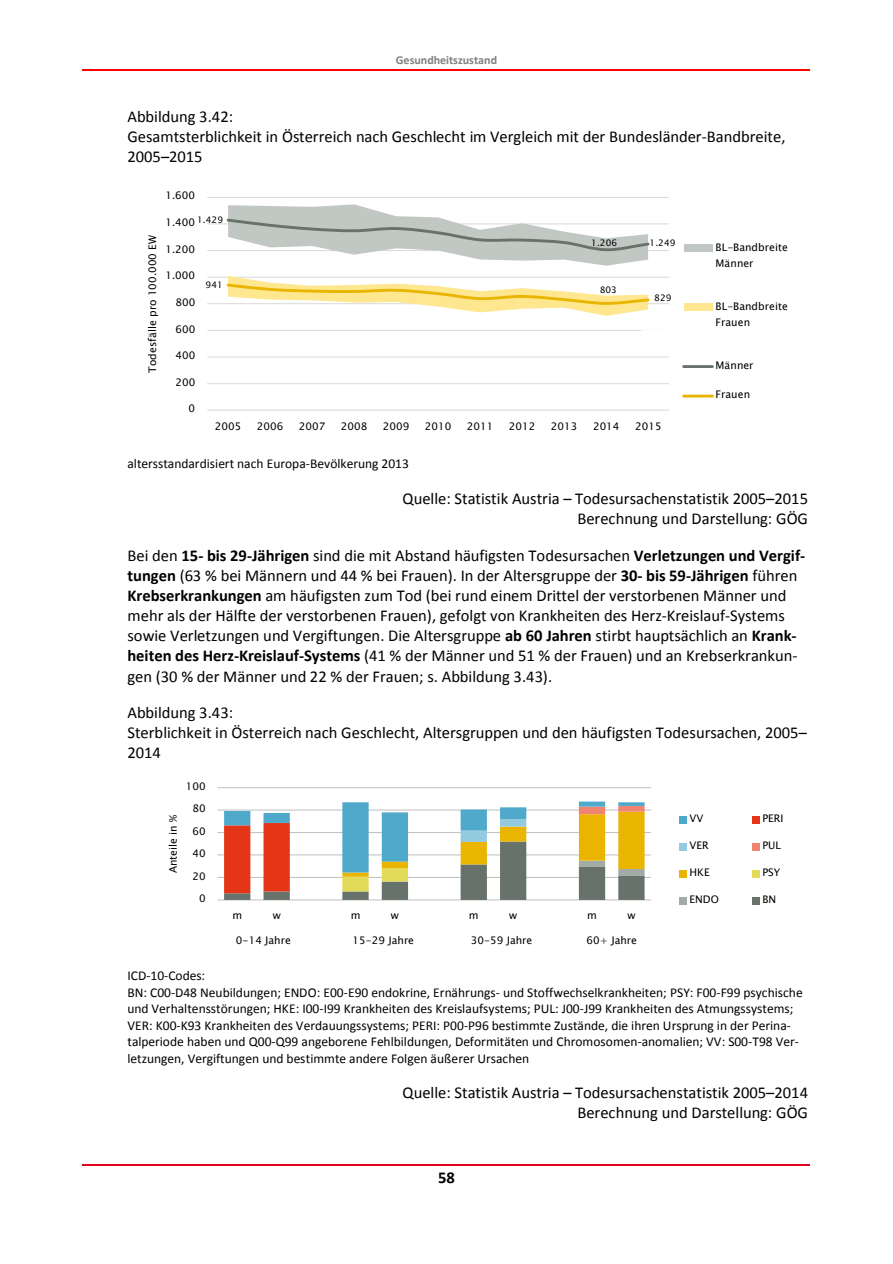
<style>
.page{position:relative;width:893px;height:1264px;background:#fff}
.page>*{position:absolute;margin:0;border:0;box-sizing:border-box;transform-origin:0 0}
.t1{font:16.5px/20.1px "Calibri";color:#000}
.t2{font:700 16.5px "Calibri";color:#000}
.t3{font:13.5px/16.5px "Calibri";color:#000}
.t4{font:700 12px "Calibri";color:#808080}
.t5{font:10.5px "Lucida Sans Unicode";letter-spacing:.005em;color:#000}
.t6{font:9px "Lucida Sans Unicode";letter-spacing:.01em;color:#000}
.s1{font-weight:700}
</style>
<div class="page">
<hr style="left:83px;top:69px;width:727px;height:2px;background:#f00">
<hr style="left:83px;top:1164px;width:727px;height:1px;background:#e2001a">
<hr style="left:207px;top:383px;width:462px;height:1px;background:#d9d9d9">
<hr style="left:207px;top:356px;width:462px;height:1px;background:#d9d9d9">
<hr style="left:207px;top:330px;width:462px;height:1px;background:#d9d9d9">
<hr style="left:207px;top:303px;width:462px;height:1px;background:#d9d9d9">
<hr style="left:207px;top:277px;width:462px;height:1px;background:#d9d9d9">
<hr style="left:207px;top:250px;width:462px;height:1px;background:#d9d9d9">
<hr style="left:207px;top:223px;width:462px;height:1px;background:#d9d9d9">
<hr style="left:207px;top:197px;width:462px;height:1px;background:#d9d9d9">
<hr style="left:207px;top:409px;width:462px;height:1px;background:#d9d9d9">
<svg style="left:225px;top:204px;width:426px;height:61px"></svg>
<svg style="left:225px;top:276px;width:426px;height:40px"></svg>
<div style="left:684px;top:245px;width:28px;height:7px;background:#c1c7c3"></div>
<div style="left:684px;top:304px;width:28px;height:7px;background:#ffe78f"></div>
<hr style="left:684px;top:365px;width:28px;height:3px;background:#67726b">
<hr style="left:684px;top:394px;width:28px;height:3px;background:#e9b500">
<div style="left:642px;top:330px;width:159px;height:18px;background:#fff"></div>
<hr style="left:218px;top:899px;width:433px;height:1px;background:#bfbfbf">
<hr style="left:218px;top:876px;width:433px;height:1px;background:#bfbfbf">
<hr style="left:218px;top:854px;width:433px;height:1px;background:#bfbfbf">
<hr style="left:218px;top:832px;width:433px;height:1px;background:#bfbfbf">
<hr style="left:218px;top:809px;width:433px;height:1px;background:#bfbfbf">
<hr style="left:218px;top:787px;width:433px;height:1px;background:#bfbfbf">
<svg style="left:224px;top:801px;width:421px;height:98px"></svg>
<div style="left:679px;top:816px;width:7px;height:7px;background:#4fa9cb"></div>
<div style="left:752px;top:816px;width:7px;height:7px;background:#e53517"></div>
<div style="left:679px;top:843px;width:7px;height:7px;background:#94cae0"></div>
<div style="left:752px;top:843px;width:7px;height:7px;background:#f18371"></div>
<div style="left:679px;top:870px;width:7px;height:7px;background:#e9b500"></div>
<div style="left:752px;top:870px;width:7px;height:7px;background:#e1db59"></div>
<div style="left:679px;top:897px;width:7px;height:7px;background:#a3aba6"></div>
<div style="left:752px;top:897px;width:7px;height:7px;background:#67726b"></div>
<p class="t4" style="left:396px;top:55px;width:103px">Gesundheitszustand</p>
<p class="t1" style="left:127px;top:108px;width:660px">Abbildung 3.42:<br>Gesamtsterblichkeit in Österreich nach Geschlecht im Vergleich mit der Bundesländer-Bandbreite,<br>2005–2015</p>
<p class="t5" style="left:165px;top:188px;width:31px">1.600</p>
<p class="t6" style="left:197px;top:213px;width:27px">1.429</p>
<p class="t5" style="left:165px;top:214px;width:31px">1.400</p>
<p class="t5" style="left:145px;top:373px;width:139px;rotate:-90deg">Todesfälle pro 100.000 EW</p>
<p class="t5" style="left:716px;top:239px;width:74px">BL-Bandbreite</p>
<p class="t6" style="left:591px;top:236px;width:27px">1.206</p>
<p class="t6" style="left:650px;top:236px;width:27px">1.249</p>
<p class="t5" style="left:165px;top:241px;width:31px">1.200</p>
<p class="t5" style="left:716px;top:255px;width:39px">Männer</p>
<p class="t5" style="left:716px;top:298px;width:74px">BL-Bandbreite</p>
<p class="t5" style="left:716px;top:314px;width:36px">Frauen</p>
<p class="t5" style="left:716px;top:357px;width:39px">Männer</p>
<p class="t5" style="left:716px;top:386px;width:36px">Frauen</p>
<p class="t5" style="left:165px;top:268px;width:31px">1.000</p>
<p class="t6" style="left:206px;top:278px;width:19px">941</p>
<p class="t6" style="left:600px;top:282px;width:19px">803</p>
<p class="t6" style="left:654px;top:291px;width:19px">829</p>
<p class="t5" style="left:175px;top:294px;width:21px">800</p>
<p class="t5" style="left:175px;top:321px;width:21px">600</p>
<p class="t5" style="left:175px;top:347px;width:21px">400</p>
<p class="t5" style="left:175px;top:374px;width:21px">200</p>
<p class="t5" style="left:189px;top:401px;width:8px">0</p>
<p class="t5" style="left:215px;top:418px;width:28px">2005</p>
<p class="t5" style="left:257px;top:418px;width:28px">2006</p>
<p class="t5" style="left:299px;top:418px;width:28px">2007</p>
<p class="t5" style="left:341px;top:418px;width:28px">2008</p>
<p class="t5" style="left:383px;top:418px;width:28px">2009</p>
<p class="t5" style="left:425px;top:418px;width:28px">2010</p>
<p class="t5" style="left:467px;top:418px;width:28px">2011</p>
<p class="t5" style="left:509px;top:418px;width:28px">2012</p>
<p class="t5" style="left:551px;top:418px;width:28px">2013</p>
<p class="t5" style="left:593px;top:418px;width:28px">2014</p>
<p class="t5" style="left:635px;top:418px;width:28px">2015</p>
<p class="t3" style="left:127px;top:456px;width:283px">altersstandardisiert nach Europa-Bevölkerung 2013</p>
<p class="t1" style="left:403px;top:489px;width:407px;text-align:right">Quelle: Statistik Austria – Todesursachenstatistik 2005–2015<br>Berechnung und Darstellung: GÖG</p>
<p class="t1" style="left:127px;top:546px;width:679px">Bei den <span class="s1">15- bis 29-Jährigen</span> sind die mit Abstand häufigsten Todesursachen <span class="s1">Verletzungen und Vergif&shy;tungen</span> (63 % bei Männern und 44 % bei Frauen). In der Altersgruppe der <span class="s1">30- bis 59-Jährigen</span> führen <span class="s1">Krebserkrankungen</span> am häufigsten zum Tod (bei rund einem Drittel der verstorbenen Männer und mehr als der Hälfte der verstorbenen Frauen), gefolgt von Krankheiten des Herz-Kreislauf-Systems sowie Verletzungen und Vergiftungen. Die Altersgruppe <span class="s1">ab 60 Jahren</span> stirbt hauptsächlich an <span class="s1">Krank&shy;heiten des Herz-Kreislauf-Systems</span> (41 % der Männer und 51 % der Frauen) und an Krebserkrankun&shy;gen (30 % der Männer und 22 % der Frauen; s. Abbildung 3.43).</p>
<p class="t1" style="left:127px;top:704px;width:681px">Abbildung 3.43:<br>Sterblichkeit in Österreich nach Geschlecht, Altersgruppen und den häufigsten Todesursachen, 2005–<br>2014</p>
<p class="t5" style="left:186px;top:778px;width:21px">100</p>
<p class="t5" style="left:192px;top:800px;width:15px">80</p>
<p class="t5" style="left:165px;top:873px;width:60px;rotate:-90deg">Anteile in %</p>
<p class="t5" style="left:690px;top:810px;width:15px">VV</p>
<p class="t5" style="left:762px;top:810px;width:23px">PERI</p>
<p class="t5" style="left:192px;top:823px;width:15px">60</p>
<p class="t5" style="left:690px;top:837px;width:21px">VER</p>
<p class="t5" style="left:762px;top:837px;width:20px">PUL</p>
<p class="t5" style="left:690px;top:864px;width:22px">HKE</p>
<p class="t5" style="left:762px;top:864px;width:20px">PSY</p>
<p class="t5" style="left:690px;top:891px;width:31px">ENDO</p>
<p class="t5" style="left:762px;top:891px;width:15px">BN</p>
<p class="t5" style="left:192px;top:845px;width:15px">40</p>
<p class="t5" style="left:192px;top:867px;width:15px">20</p>
<p class="t5" style="left:199px;top:890px;width:8px">0</p>
<p class="t5" style="left:232px;top:907px;width:11px">m</p>
<p class="t5" style="left:273px;top:907px;width:10px">w</p>
<p class="t5" style="left:351px;top:907px;width:11px">m</p>
<p class="t5" style="left:391px;top:907px;width:10px">w</p>
<p class="t5" style="left:469px;top:907px;width:11px">m</p>
<p class="t5" style="left:509px;top:907px;width:10px">w</p>
<p class="t5" style="left:587px;top:907px;width:11px">m</p>
<p class="t5" style="left:627px;top:907px;width:10px">w</p>
<p class="t5" style="left:236px;top:932px;width:56px">0-14 Jahre</p>
<p class="t5" style="left:353px;top:932px;width:63px">15-29 Jahre</p>
<p class="t5" style="left:471px;top:932px;width:63px">30-59 Jahre</p>
<p class="t5" style="left:586px;top:932px;width:52px">60+ Jahre</p>
<p class="t3" style="left:127px;top:968px;width:677px">ICD-10-Codes:<br>BN: C00-D48 Neubildungen; ENDO: E00-E90 endokrine, Ernährungs- und Stoffwechselkrankheiten; PSY: F00-F99 psychische und Verhaltensstörungen; HKE: I00-I99 Krankheiten des Kreislaufsystems; PUL: J00-J99 Krankheiten des Atmungssystems; VER: K00-K93 Krankheiten des Verdauungssystems; PERI: P00-P96 bestimmte Zustände, die ihren Ursprung in der Perina&shy;talperiode haben und Q00-Q99 angeborene Fehlbildungen, Deformitäten und Chromosomen-anomalien; VV: S00-T98 Ver&shy;letzungen, Vergiftungen und bestimmte andere Folgen äußerer Ursachen</p>
<p class="t1" style="left:403px;top:1084px;width:407px;text-align:right">Quelle: Statistik Austria – Todesursachenstatistik 2005–2014<br>Berechnung und Darstellung: GÖG</p>
<p class="t2" style="left:438px;top:1170px;width:18px">58</p>
</div>
